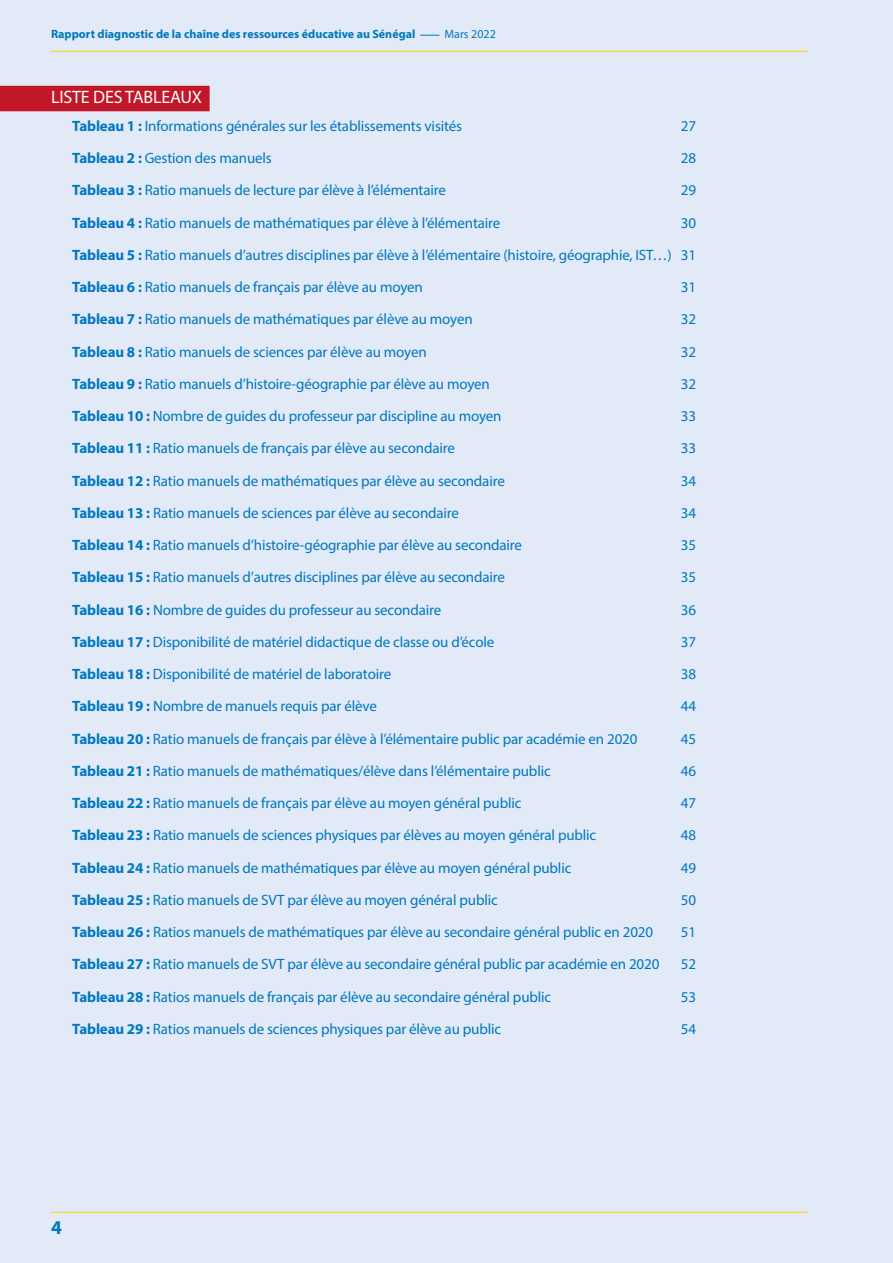
<style>
.page{position:relative;width:893px;height:1263px;background:#e2e9f7}
.page>*{position:absolute;margin:0;border:0;box-sizing:border-box;transform-origin:0 0}
.t1{font:700 19.5px "Myriad Pro";color:#0078bf}
.t2{font:18px "Myriad Pro";letter-spacing:-.01em;color:#fff}
.t3{font:15px/32.2px "Myriad Pro";letter-spacing:-.01em;color:#0078bf;text-align:justify}
.t4{font:700 12px "Myriad Pro";color:#0078bf}
.t5{font:12px "Myriad Pro";color:#0078bf}
.s1{font-weight:700}
</style>
<div class="page">
<svg style="left:420px;top:35px;width:19px;height:1px"></svg>
<hr style="left:51px;top:1212px;width:757px;height:1px;background:#ffd500">
<hr style="left:51px;top:51px;width:757px;height:1px;background:#ffd500">
<div style="left:0;top:86px;width:210px;height:25px;background:#c11728"></div>
<p class="t4" style="left:51px;top:26px;width:366px">Rapport diagnostic de la chaîne des ressources éducative au Sénégal</p>
<p class="t5" style="left:445px;top:27px;width:53px">Mars 2022</p>
<p class="t2" style="left:51px;top:86px;width:153px">LISTE DES TABLEAUX</p>
<p class="t3" style="left:72px;top:109px;width:391px"><span class="s1">Tableau 1 :</span> Informations générales sur les établissements visités</p>
<p class="t3" style="left:681px;top:109px;width:17px">27</p>
<p class="t3" style="left:72px;top:142px;width:201px"><span class="s1">Tableau 2 :</span> Gestion des manuels</p>
<p class="t3" style="left:681px;top:142px;width:17px">28</p>
<p class="t3" style="left:72px;top:174px;width:375px"><span class="s1">Tableau 3 :</span> Ratio manuels de lecture par élève à l’élémentaire</p>
<p class="t3" style="left:681px;top:174px;width:17px">29</p>
<p class="t3" style="left:72px;top:206px;width:430px"><span class="s1">Tableau 4 :</span> Ratio manuels de mathématiques par élève à l’élémentaire</p>
<p class="t3" style="left:72px;top:206px;width:625px;text-indent:609px">30<br><span class="s1">Tableau 5 :</span> Ratio manuels d’autres disciplines par élève à l’élémentaire (histoire, géographie, IST…) 31<br><span class="s1">Tableau 6 :</span> Ratio manuels de français par élève au moyen</p>
<p class="t3" style="left:681px;top:271px;width:17px">31</p>
<p class="t3" style="left:72px;top:303px;width:402px"><span class="s1">Tableau 7 :</span> Ratio manuels de mathématiques par élève au moyen</p>
<p class="t3" style="left:681px;top:303px;width:17px">32</p>
<p class="t3" style="left:72px;top:335px;width:356px"><span class="s1">Tableau 8 :</span> Ratio manuels de sciences par élève au moyen</p>
<p class="t3" style="left:681px;top:335px;width:17px">32</p>
<p class="t3" style="left:72px;top:367px;width:419px"><span class="s1">Tableau 9 :</span> Ratio manuels d’histoire-géographie par élève au moyen</p>
<p class="t3" style="left:681px;top:367px;width:17px">32</p>
<p class="t3" style="left:72px;top:400px;width:431px"><span class="s1">Tableau 10 :</span> Nombre de guides du professeur par discipline au moyen</p>
<p class="t3" style="left:681px;top:400px;width:17px">33</p>
<p class="t3" style="left:72px;top:432px;width:384px"><span class="s1">Tableau 11 :</span> Ratio manuels de français par élève au secondaire</p>
<p class="t3" style="left:681px;top:432px;width:17px">33</p>
<p class="t3" style="left:72px;top:464px;width:434px"><span class="s1">Tableau 12 :</span> Ratio manuels de mathématiques par élève au secondaire</p>
<p class="t3" style="left:681px;top:464px;width:17px">34</p>
<p class="t3" style="left:72px;top:496px;width:388px"><span class="s1">Tableau 13 :</span> Ratio manuels de sciences par élève au secondaire</p>
<p class="t3" style="left:681px;top:496px;width:17px">34</p>
<p class="t3" style="left:72px;top:529px;width:451px"><span class="s1">Tableau 14 :</span> Ratio manuels d’histoire-géographie par élève au secondaire</p>
<p class="t3" style="left:681px;top:529px;width:17px">35</p>
<p class="t3" style="left:72px;top:561px;width:434px"><span class="s1">Tableau 15 :</span> Ratio manuels d’autres disciplines par élève au secondaire</p>
<p class="t3" style="left:681px;top:561px;width:17px">35</p>
<p class="t3" style="left:72px;top:593px;width:370px"><span class="s1">Tableau 16 :</span> Nombre de guides du professeur au secondaire</p>
<p class="t3" style="left:681px;top:593px;width:17px">36</p>
<p class="t3" style="left:72px;top:625px;width:424px"><span class="s1">Tableau 17 :</span> Disponibilité de matériel didactique de classe ou d’école</p>
<p class="t3" style="left:681px;top:625px;width:17px">37</p>
<p class="t3" style="left:72px;top:658px;width:320px"><span class="s1">Tableau 18 :</span> Disponibilité de matériel de laboratoire</p>
<p class="t3" style="left:681px;top:658px;width:17px">38</p>
<p class="t3" style="left:72px;top:690px;width:306px"><span class="s1">Tableau 19 :</span> Nombre de manuels requis par élève</p>
<p class="t3" style="left:681px;top:690px;width:17px">44</p>
<p class="t3" style="left:72px;top:722px;width:567px"><span class="s1">Tableau 20 :</span> Ratio manuels de français par élève à l’élémentaire public par académie en 2020</p>
<p class="t3" style="left:681px;top:722px;width:17px">45</p>
<p class="t3" style="left:72px;top:754px;width:480px"><span class="s1">Tableau 21 :</span> Ratio manuels de mathématiques/élève dans l’élémentaire public</p>
<p class="t3" style="left:681px;top:754px;width:17px">46</p>
<p class="t3" style="left:72px;top:787px;width:451px"><span class="s1">Tableau 22 :</span> Ratio manuels de français par élève au moyen général public</p>
<p class="t3" style="left:681px;top:787px;width:17px">47</p>
<p class="t3" style="left:72px;top:819px;width:525px"><span class="s1">Tableau 23 :</span> Ratio manuels de sciences physiques par élèves au moyen général public</p>
<p class="t3" style="left:681px;top:819px;width:17px">48</p>
<p class="t3" style="left:72px;top:851px;width:501px"><span class="s1">Tableau 24 :</span> Ratio manuels de mathématiques par élève au moyen général public</p>
<p class="t3" style="left:681px;top:851px;width:17px">49</p>
<p class="t3" style="left:72px;top:883px;width:427px"><span class="s1">Tableau 25 :</span> Ratio manuels de SVT par élève au moyen général public</p>
<p class="t3" style="left:681px;top:883px;width:17px">50</p>
<p class="t3" style="left:72px;top:916px;width:582px"><span class="s1">Tableau 26 :</span> Ratios manuels de mathématiques par élève au secondaire général public en 2020</p>
<p class="t3" style="left:681px;top:916px;width:17px">51</p>
<p class="t3" style="left:72px;top:948px;width:589px"><span class="s1">Tableau 27 :</span> Ratio manuels de SVT par élève au secondaire général public par académie en 2020</p>
<p class="t3" style="left:681px;top:948px;width:17px">52</p>
<p class="t3" style="left:72px;top:980px;width:480px"><span class="s1">Tableau 28 :</span> Ratios manuels de français par élève au secondaire général public</p>
<p class="t3" style="left:681px;top:980px;width:17px">53</p>
<p class="t3" style="left:72px;top:1012px;width:430px"><span class="s1">Tableau 29 :</span> Ratios manuels de sciences physiques par élève au public</p>
<p class="t3" style="left:681px;top:1012px;width:17px">54</p>
<h1 class="t1" style="left:51px;top:1215px;width:12px">4</h1>
</div>
